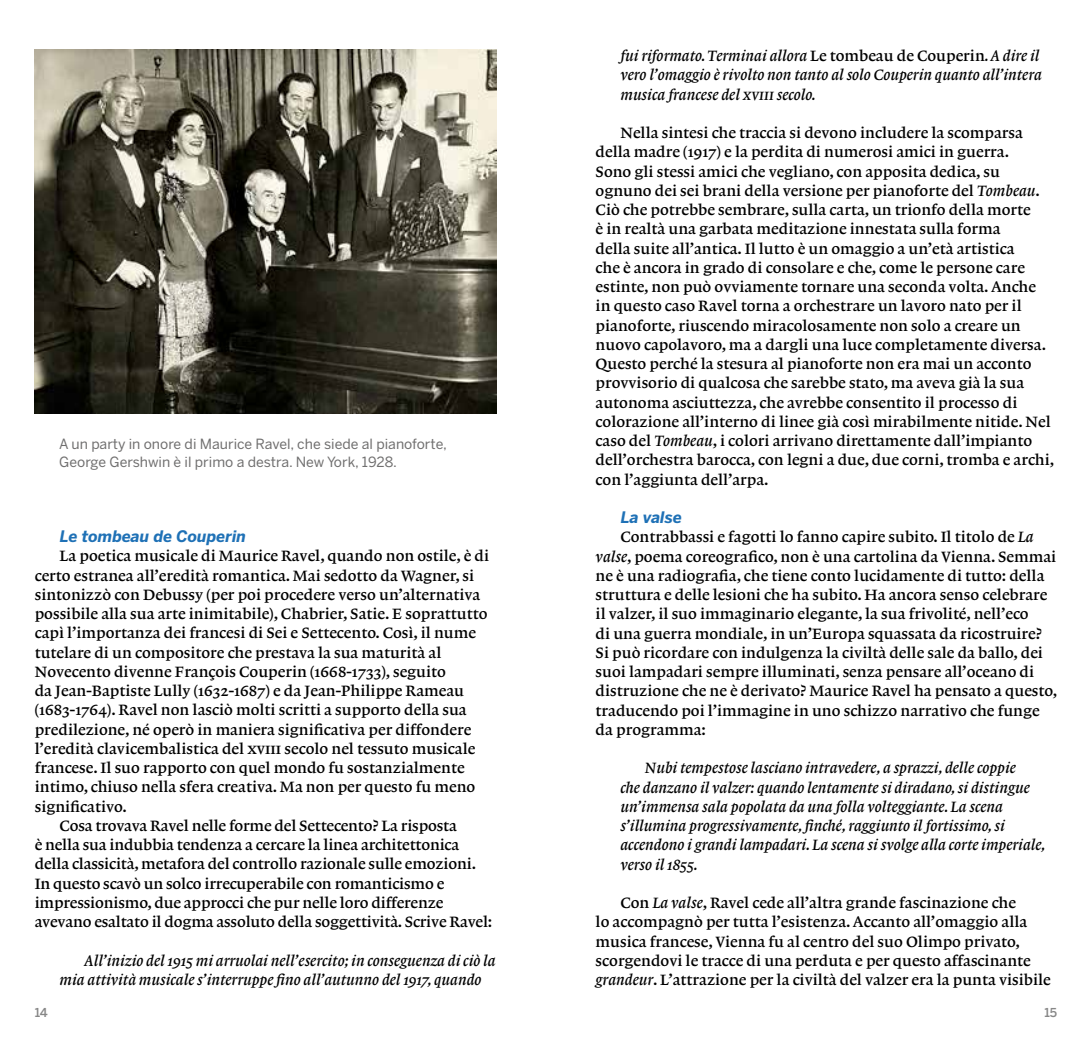
<style>
.page{position:relative;width:1092px;height:1042px;background:#fff}
.page>*{position:absolute;margin:0;border:0;box-sizing:border-box;transform-origin:0 0}
.t1{font:15.75px/19.2px "Lexicon No 1 Roman B";color:#000}
.t2{font:15.75px/19.2px "Lexicon No 1 Italic B";color:#000}
.t3{font:italic 700 15.75px "Benton Sans";color:#1f71b6}
.t4{font:14px/17.5px "Benton Sans";color:#706f6f}
.t5{font:500 12.25px "Benton Sans";color:#878787}
.s1{font-family:"Lexicon No 1 Roman B"}
.s2{font-family:"Lexicon No 1 Italic B"}
</style>
<div class="page">
<img style="left:35px;top:50px;width:461px;height:363px">
<p class="t4" style="left:59px;top:435px;width:389px">A un party in onore di Maurice Ravel, che siede al pianoforte,<br>George Gershwin è il primo a destra. New York, 1928.</p>
<p class="t3" style="left:60px;top:527px;width:188px">Le tombeau de Couperin</p>
<p class="t1" style="left:60px;top:547px;width:431px">La poetica musicale di Maurice Ravel, quando non ostile, è di</p>
<p class="t1" style="left:35px;top:566px;width:441px">certo estranea all’eredità romantica. Mai sedotto da Wagner, si</p>
<p class="t1" style="left:35px;top:585px;width:447px">sintonizzò con Debussy (per poi procedere verso un’alternativa</p>
<p class="t1" style="left:35px;top:604px;width:454px">possibile alla sua arte inimitabile), Chabrier, Satie. E soprattutto</p>
<p class="t1" style="left:35px;top:623px;width:443px">capì l’importanza dei francesi di Sei e Settecento. Così, il nume</p>
<p class="t1" style="left:35px;top:643px;width:408px">tutelare di un compositore che prestava la sua maturità al</p>
<p class="t1" style="left:35px;top:662px;width:412px">Novecento divenne François Couperin (1668-1733), seguito</p>
<p class="t1" style="left:35px;top:681px;width:431px">da Jean-Baptiste Lully (1632-1687) e da Jean-Philippe Rameau</p>
<p class="t1" style="left:35px;top:700px;width:433px">(1683-1764). Ravel non lasciò molti scritti a supporto della sua</p>
<p class="t1" style="left:35px;top:720px;width:438px">predilezione, né operò in maniera significativa per diffondere</p>
<p class="t1" style="left:35px;top:739px;width:442px">l’eredità clavicembalistica del xviii secolo nel tessuto musicale</p>
<p class="t1" style="left:35px;top:758px;width:431px">francese. Il suo rapporto con quel mondo fu sostanzialmente</p>
<p class="t1" style="left:35px;top:777px;width:442px">intimo, chiuso nella sfera creativa. Ma non per questo fu meno</p>
<p class="t1" style="left:35px;top:797px;width:94px">significativo.</p>
<p class="t1" style="left:60px;top:816px;width:399px">Cosa trovava Ravel nelle forme del Settecento? La risposta</p>
<p class="t1" style="left:35px;top:835px;width:426px">è nella sua indubbia tendenza a cercare la linea architettonica</p>
<p class="t1" style="left:35px;top:854px;width:443px">della classicità, metafora del controllo razionale sulle emozioni.</p>
<p class="t1" style="left:35px;top:874px;width:411px">In questo scavò un solco irrecuperabile con romanticismo e</p>
<p class="t1" style="left:35px;top:893px;width:410px">impressionismo, due approcci che pur nelle loro differenze</p>
<p class="t1" style="left:35px;top:912px;width:459px">avevano esaltato il dogma assoluto della soggettività. Scrive Ravel:</p>
<p class="t2" style="left:60px;top:950px;width:437px;text-indent:25px">All’inizio del 1915 mi arruolai nell’esercito; in conseguenza di ciò la mia attività musicale s’interruppe fino all’autunno del 1917, quando</p>
<p class="t2" style="left:620px;top:46px;width:423px">fui riformato. Terminai allora <span class="s1">Le tombeau de Couperin</span>. A dire il vero l’omaggio è rivolto non tanto al solo Couperin quanto all’intera musica francese del xviii secolo.</p>
<p class="t1" style="left:595px;top:123px;width:460px;text-indent:25px">Nella sintesi che traccia si devono includere la scomparsa della madre (1917) e la perdita di numerosi amici in guerra.<br>Sono gli stessi amici che vegliano, con apposita dedica, su ognuno dei sei brani della versione per pianoforte del <span class="s2">Tombeau</span>.<br>Ciò che potrebbe sembrare, sulla carta, un trionfo della morte<br>è in realtà una garbata meditazione innestata sulla forma<br>della suite all’antica. Il lutto è un omaggio a un’età artistica<br>che è ancora in grado di consolare e che, come le persone care estinte, non può ovviamente tornare una seconda volta. Anche in questo caso Ravel torna a orchestrare un lavoro nato per il pianoforte, riuscendo miracolosamente non solo a creare un nuovo capolavoro, ma a dargli una luce completamente diversa.<br>Questo perché la stesura al pianoforte non era mai un acconto provvisorio di qualcosa che sarebbe stato, ma aveva già la sua autonoma asciuttezza, che avrebbe consentito il processo di colorazione all’interno di linee già così mirabilmente nitide. Nel caso del <span class="s2">Tombeau</span>, i colori arrivano direttamente dall’impianto dell’orchestra barocca, con legni a due, due corni, tromba e archi, con l’aggiunta dell’arpa.</p>
<p class="t3" style="left:620px;top:508px;width:63px">La valse</p>
<p class="t1" style="left:595px;top:527px;width:463px;text-indent:25px">Contrabbassi e fagotti lo fanno capire subito. Il titolo de <span class="s2">La valse</span>, poema coreografico, non è una cartolina da Vienna. Semmai ne è una radiografia, che tiene conto lucidamente di tutto: della struttura e delle lesioni che ha subito. Ha ancora senso celebrare il valzer, il suo immaginario elegante, la sua frivolité, nell’eco<br>di una guerra mondiale, in un’Europa squassata da ricostruire?<br>Si può ricordare con indulgenza la civiltà delle sale da ballo, dei suoi lampadari sempre illuminati, senza pensare all’oceano di distruzione che ne è derivato? Maurice Ravel ha pensato a questo, traducendo poi l’immagine in uno schizzo narrativo che funge da programma:</p>
<p class="t2" style="left:620px;top:758px;width:426px;text-indent:25px">Nubi tempestose lasciano intravedere, a sprazzi, delle coppie<br>che danzano il valzer: quando lentamente si diradano, si distingue un’immensa sala popolata da una folla volteggiante. La scena s’illumina progressivamente, finché, raggiunto il fortissimo, si accendono i grandi lampadari. La scena si svolge alla corte imperiale, verso il 1855.</p>
<p class="t1" style="left:595px;top:893px;width:456px;text-indent:25px">Con <span class="s2">La valse</span>, Ravel cede all’altra grande fascinazione che<br>lo accompagnò per tutta l’esistenza. Accanto all’omaggio alla musica francese, Vienna fu al centro del suo Olimpo privato, scorgendovi le tracce di una perduta e per questo affascinante <span class="s2">grandeur</span>. L’attrazione per la civiltà del valzer era la punta visibile</p>
<p class="t5" style="left:35px;top:1005px;width:15px">14</p>
<p class="t5" style="left:1044px;top:1005px;width:14px">15</p>
</div>
